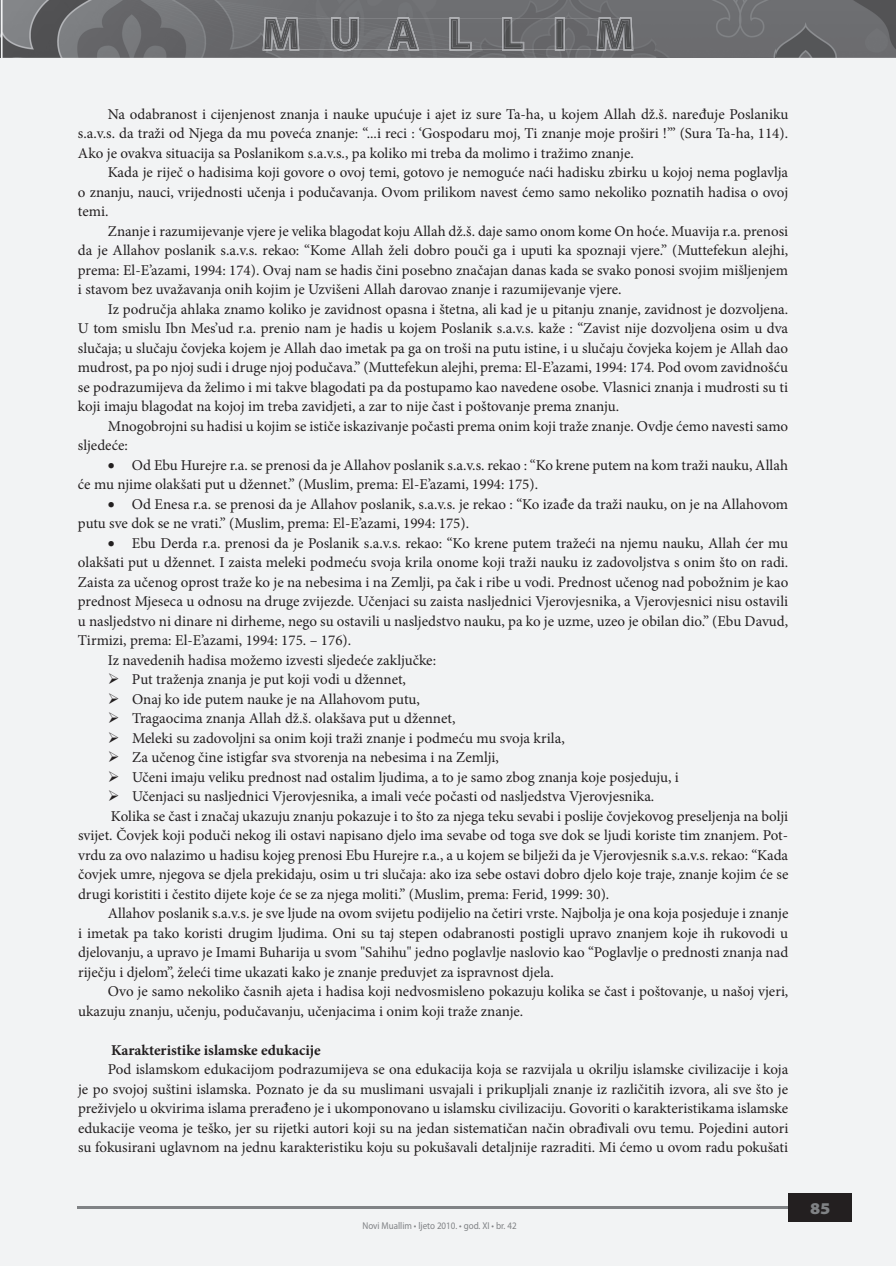
<style>
.page{position:relative;width:896px;height:1266px;background:#fff}
.page>*{position:absolute;margin:0;border:0;box-sizing:border-box;transform-origin:0 0}
.t1{font:900 semi-expanded 16.5px "Myriad Pro";color:#808285}
.t2{font:15px/19.5px "Minion Pro";color:#231f20;text-align:justify}
.t3{font:700 15px "Minion Pro";color:#231f20}
.t4{font:9.9px "Myriad Pro";color:#808285;scale:.91 1}
</style>
<div class="page">
<hr style="left:0;top:0;width:1px;height:1266px;background:#f2f3f4">
<img style="left:0;top:2px;width:1px;height:56px">
<div style="left:1px;top:0;width:895px;height:1266px;background:#f2f3f4"></div>
<img style="left:3px;top:0;width:893px;height:58px">
<img style="left:656px;top:46px;width:120px;height:11px">
<img style="left:263px;top:17px;width:370px;height:34px">
<img style="left:264px;top:19px;width:368px;height:31px">
<div style="left:788px;top:1194px;width:64px;height:28px;background:#231f20"></div>
<hr style="left:77px;top:1207px;width:710px;height:2px;background:#808285">
<p class="t2" style="left:78px;top:104px;width:712px;text-indent:30px">Na odabranost i cijenjenost znanja i nauke upućuje i ajet iz sure Ta-ha, u kojem Allah dž.š. naređuje Poslaniku s.a.v.s. da traži od Njega da mu poveća znanje: “...i reci : ‘Gospodaru moj, Ti znanje moje proširi !’” (Sura Ta-ha, 114).<br>Ako je ovakva situacija sa Poslanikom s.a.v.s., pa koliko mi treba da molimo i tražimo znanje.</p>
<p class="t2" style="left:78px;top:163px;width:712px;text-indent:30px">Kada je riječ o hadisima koji govore o ovoj temi, gotovo je nemoguće naći hadisku zbirku u kojoj nema poglavlja o znanju, nauci, vrijednosti učenja i podučavanja. Ovom prilikom navest ćemo samo nekoliko poznatih hadisa o ovoj temi.</p>
<p class="t2" style="left:78px;top:221px;width:712px;text-indent:30px">Znanje i razumijevanje vjere je velika blagodat koju Allah dž.š. daje samo onom kome On hoće. Muavija r.a. prenosi da je Allahov poslanik s.a.v.s. rekao: “Kome Allah želi dobro pouči ga i uputi ka spoznaji vjere.” (Muttefekun alejhi, prema: El-E’azami, 1994: 174). Ovaj nam se hadis čini posebno značajan danas kada se svako ponosi svojim mišljenjem i stavom bez uvažavanja onih kojim je Uzvišeni Allah darovao znanje i razumijevanje vjere.</p>
<p class="t2" style="left:78px;top:299px;width:712px;text-indent:30px">Iz područja ahlaka znamo koliko je zavidnost opasna i štetna, ali kad je u pitanju znanje, zavidnost je dozvoljena.<br>U tom smislu Ibn Mes’ud r.a. prenio nam je hadis u kojem Poslanik s.a.v.s. kaže : “Zavist nije dozvoljena osim u dva slučaja; u slučaju čovjeka kojem je Allah dao imetak pa ga on troši na putu istine, i u slučaju čovjeka kojem je Allah dao mudrost, pa po njoj sudi i druge njoj podučava.” (Muttefekun alejhi, prema: El-E’azami, 1994: 174. Pod ovom zavidnošću se podrazumijeva da želimo i mi takve blagodati pa da postupamo kao navedene osobe. Vlasnici znanja i mudrosti su ti koji imaju blagodat na kojoj im treba zavidjeti, a zar to nije čast i poštovanje prema znanju.</p>
<p class="t2" style="left:78px;top:416px;width:712px;text-indent:30px">Mnogobrojni su hadisi u kojim se ističe iskazivanje počasti prema onim koji traže znanje. Ovdje ćemo navesti samo sljedeće:</p>
<p class="t2" style="left:78px;top:455px;width:712px;text-indent:30px">• Od Ebu Hurejre r.a. se prenosi da je Allahov poslanik s.a.v.s. rekao : “Ko krene putem na kom traži nauku, Allah će mu njime olakšati put u džennet.” (Muslim, prema: El-E’azami, 1994: 175).</p>
<p class="t2" style="left:78px;top:494px;width:712px;text-indent:30px">• Od Enesa r.a. se prenosi da je Allahov poslanik, s.a.v.s. je rekao : “Ko izađe da traži nauku, on je na Allahovom putu sve dok se ne vrati.” (Muslim, prema: El-E’azami, 1994: 175).</p>
<p class="t2" style="left:108px;top:533px;width:682px">• Ebu Derda r.a. prenosi da je Poslanik s.a.v.s. rekao: “Ko krene putem tražeći na njemu nauku, Allah ćer mu</p>
<p class="t2" style="left:78px;top:553px;width:712px">olakšati put u džennet. I zaista meleki podmeću svoja krila onome koji traži nauku iz zadovoljstva s onim što on radi.</p>
<p class="t2" style="left:78px;top:572px;width:712px">Zaista za učenog oprost traže ko je na nebesima i na Zemlji, pa čak i ribe u vodi. Prednost učenog nad pobožnim je kao</p>
<p class="t2" style="left:78px;top:592px;width:712px">prednost Mjeseca u odnosu na druge zvijezde. Učenjaci su zaista nasljednici Vjerovjesnika, a Vjerovjesnici nisu ostavili</p>
<p class="t2" style="left:78px;top:611px;width:712px">u nasljedstvo ni dinare ni dirheme, nego su ostavili u nasljedstvo nauku, pa ko je uzme, uzeo je obilan dio.” (Ebu Davud,</p>
<p class="t2" style="left:78px;top:631px;width:275px">Tirmizi, prema: El-E’azami, 1994: 175. – 176).</p>
<p class="t2" style="left:108px;top:650px;width:330px">Iz navedenih hadisa možemo izvesti sljedeće zaključke:</p>
<p class="t2" style="left:108px;top:670px;width:300px">➢ Put traženja znanja je put koji vodi u džennet,</p>
<p class="t2" style="left:108px;top:689px;width:314px">➢ Onaj ko ide putem nauke je na Allahovom putu,</p>
<p class="t2" style="left:108px;top:709px;width:349px">➢ Tragaocima znanja Allah dž.š. olakšava put u džennet,</p>
<p class="t2" style="left:108px;top:728px;width:458px">➢ Meleki su zadovoljni sa onim koji traži znanje i podmeću mu svoja krila,</p>
<p class="t2" style="left:108px;top:748px;width:393px">➢ Za učenog čine istigfar sva stvorenja na nebesima i na Zemlji,</p>
<p class="t2" style="left:108px;top:767px;width:573px">➢ Učeni imaju veliku prednost nad ostalim ljudima, a to je samo zbog znanja koje posjeduju, i</p>
<p class="t2" style="left:108px;top:787px;width:548px">➢ Učenjaci su nasljednici Vjerovjesnika, a imali veće počasti od nasljedstva Vjerovjesnika.</p>
<p class="t2" style="left:111px;top:806px;width:679px">Kolika se čast i značaj ukazuju znanju pokazuje i to što za njega teku sevabi i poslije čovjekovog preseljenja na bolji</p>
<p class="t2" style="left:78px;top:826px;width:712px">svijet. Čovjek koji poduči nekog ili ostavi napisano djelo ima sevabe od toga sve dok se ljudi koriste tim znanjem. Pot-</p>
<p class="t2" style="left:78px;top:845px;width:712px">vrdu za ovo nalazimo u hadisu kojeg prenosi Ebu Hurejre r.a., a u kojem se bilježi da je Vjerovjesnik s.a.v.s. rekao: “Kada</p>
<p class="t2" style="left:78px;top:865px;width:712px">čovjek umre, njegova se djela prekidaju, osim u tri slučaja: ako iza sebe ostavi dobro djelo koje traje, znanje kojim će se</p>
<p class="t2" style="left:78px;top:884px;width:533px">drugi koristiti i čestito dijete koje će se za njega moliti.” (Muslim, prema: Ferid, 1999: 30).</p>
<p class="t2" style="left:108px;top:904px;width:682px">Allahov poslanik s.a.v.s. je sve ljude na ovom svijetu podijelio na četiri vrste. Najbolja je ona koja posjeduje i znanje</p>
<p class="t2" style="left:78px;top:923px;width:712px">i imetak pa tako koristi drugim ljudima. Oni su taj stepen odabranosti postigli upravo znanjem koje ih rukovodi u</p>
<p class="t2" style="left:78px;top:943px;width:712px">djelovanju, a upravo je Imami Buharija u svom "Sahihu" jedno poglavlje naslovio kao “Poglavlje o prednosti znanja nad</p>
<p class="t2" style="left:78px;top:962px;width:477px">riječju i djelom”, želeći time ukazati kako je znanje preduvjet za ispravnost djela.</p>
<p class="t2" style="left:108px;top:982px;width:682px">Ovo je samo nekoliko časnih ajeta i hadisa koji nedvosmisleno pokazuju kolika se čast i poštovanje, u našoj vjeri,</p>
<p class="t2" style="left:78px;top:1001px;width:447px">ukazuju znanju, učenju, podučavanju, učenjacima i onim koji traže znanje.</p>
<p class="t3" style="left:111px;top:1039px;width:211px">Karakteristike islamske edukacije</p>
<p class="t2" style="left:78px;top:1060px;width:712px;text-indent:30px">Pod islamskom edukacijom podrazumijeva se ona edukacija koja se razvijala u okrilju islamske civilizacije i koja je po svojoj suštini islamska. Poznato je da su muslimani usvajali i prikupljali znanje iz različitih izvora, ali sve što je preživjelo u okvirima islama prerađeno je i ukomponovano u islamsku civilizaciju. Govoriti o karakteristikama islamske edukacije veoma je teško, jer su rijetki autori koji su na jedan sistematičan način obrađivali ovu temu. Pojedini autori su fokusirani uglavnom na jednu karakteristiku koju su pokušavali detaljnije razraditi. Mi ćemo u ovom radu pokušati</p>
<p class="t4" style="left:362px;top:1220px;width:171px">Novi Muallim • ljeto 2010. • god. XI • br. 42</p>
<p class="t1" style="left:810px;top:1199px;width:22px">85</p>
</div>
